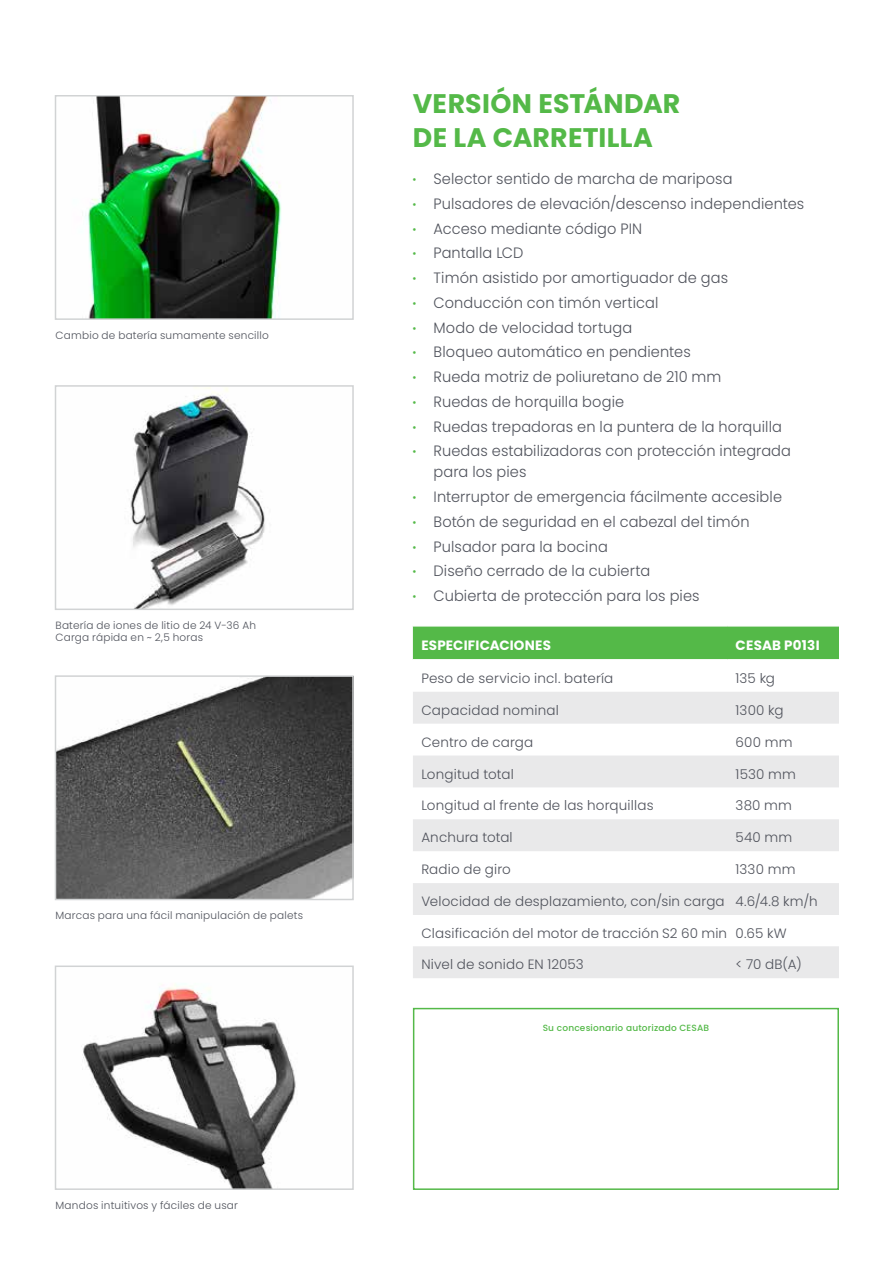
<style>
.page{position:relative;width:893px;height:1263px;background:#fff}
.page>*{position:absolute;margin:0;border:0;box-sizing:border-box;transform-origin:0 0}
.t1{font:700 26.85px/33.3px "Poppins";letter-spacing:.005em;color:#54b948}
.t2{font:300 15px/21px "Poppins";letter-spacing:.01em;color:#50535c}
.t3{font:300 13.5px "Poppins";letter-spacing:.01em;color:#50535c}
.t4{font:700 13.5px "Poppins";letter-spacing:.015em;color:#fff}
.t5{font:300 10.5px/12.6px "Poppins";letter-spacing:.02em;color:#50535c}
.t6{font:500 9px "Poppins";letter-spacing:.02em;color:#54b948}
.s1{font-weight:100;font-size:13.5px;color:#54b948}
</style>
<div class="page">
<div style="left:413px;top:626px;width:426px;height:33px;background:#54b948"></div>
<svg style="left:413px;top:692px;width:426px;height:286px;fill:#e9e9ea"></svg>
<img style="left:85px;top:98px;width:196px;height:219px">
<div style="left:55px;top:95px;width:299px;height:225px;border:2px solid #d1d3d4"></div>
<img style="left:129px;top:388px;width:136px;height:219px">
<div style="left:55px;top:385px;width:299px;height:225px;border:2px solid #d1d3d4"></div>
<img style="left:58px;top:678px;width:293px;height:219px">
<div style="left:55px;top:675px;width:299px;height:225px;border:2px solid #d1d3d4"></div>
<img style="left:81px;top:984px;width:215px;height:203px">
<div style="left:55px;top:965px;width:299px;height:225px;border:2px solid #d1d3d4"></div>
<div style="left:413px;top:1008px;width:426px;height:182px;background:#fff;border:2px solid #54b948"></div>
<p class="t5" style="left:56px;top:329px;width:215px">Cambio de batería sumamente sencillo</p>
<p class="t5" style="left:56px;top:619px;width:202px">Batería de iones de litio de 24 V-36 Ah<br>Carga rápida en ~ 2,5 horas</p>
<p class="t5" style="left:56px;top:909px;width:249px">Marcas para una fácil manipulación de palets</p>
<p class="t5" style="left:56px;top:1199px;width:184px">Mandos intuitivos y fáciles de usar</p>
<h1 class="t1" style="left:413px;top:88px;width:269px">VERSIÓN ESTÁNDAR<br>DE LA CARRETILLA</h1>
<p class="t2" style="left:413px;top:168px;width:321px"><span class="s1">•</span> Selector sentido de marcha de mariposa</p>
<p class="t2" style="left:413px;top:193px;width:393px"><span class="s1">•</span> Pulsadores de elevación/descenso independientes</p>
<p class="t2" style="left:413px;top:218px;width:231px"><span class="s1">•</span> Acceso mediante código PIN</p>
<p class="t2" style="left:413px;top:243px;width:112px"><span class="s1">•</span> Pantalla LCD</p>
<p class="t2" style="left:413px;top:267px;width:317px"><span class="s1">•</span> Timón asistido por amortiguador de gas</p>
<p class="t2" style="left:413px;top:292px;width:247px"><span class="s1">•</span> Conducción con timón vertical</p>
<p class="t2" style="left:413px;top:317px;width:221px"><span class="s1">•</span> Modo de velocidad tortuga</p>
<p class="t2" style="left:413px;top:342px;width:279px"><span class="s1">•</span> Bloqueo automático en pendientes</p>
<p class="t2" style="left:413px;top:366px;width:310px"><span class="s1">•</span> Rueda motriz de poliuretano de 210 mm</p>
<p class="t2" style="left:413px;top:391px;width:213px"><span class="s1">•</span> Ruedas de horquilla bogie</p>
<p class="t2" style="left:413px;top:416px;width:371px"><span class="s1">•</span> Ruedas trepadoras en la puntera de la horquilla</p>
<p class="t2" style="left:434px;top:441px;width:359px;text-indent:-21px"><span class="s1">•</span> Ruedas estabilizadoras con protección integrada para los pies</p>
<p class="t2" style="left:413px;top:486px;width:371px"><span class="s1">•</span> Interruptor de emergencia fácilmente accesible</p>
<p class="t2" style="left:413px;top:511px;width:338px"><span class="s1">•</span> Botón de seguridad en el cabezal del timón</p>
<p class="t2" style="left:413px;top:536px;width:196px"><span class="s1">•</span> Pulsador para la bocina</p>
<p class="t2" style="left:413px;top:561px;width:239px"><span class="s1">•</span> Diseño cerrado de la cubierta</p>
<p class="t2" style="left:413px;top:585px;width:288px"><span class="s1">•</span> Cubierta de protección para los pies</p>
<p class="t4" style="left:421px;top:637px;width:131px">ESPECIFICACIONES</p>
<p class="t4" style="left:736px;top:637px;width:86px">CESAB P013I</p>
<p class="t3" style="left:421px;top:671px;width:193px">Peso de servicio incl. batería</p>
<p class="t3" style="left:736px;top:671px;width:41px">135 kg</p>
<p class="t3" style="left:421px;top:702px;width:139px">Capacidad nominal</p>
<p class="t3" style="left:736px;top:702px;width:49px">1300 kg</p>
<p class="t3" style="left:421px;top:734px;width:113px">Centro de carga</p>
<p class="t3" style="left:736px;top:734px;width:58px">600 mm</p>
<p class="t3" style="left:421px;top:766px;width:94px">Longitud total</p>
<p class="t3" style="left:736px;top:766px;width:62px">1530 mm</p>
<p class="t3" style="left:421px;top:798px;width:234px">Longitud al frente de las horquillas</p>
<p class="t3" style="left:736px;top:798px;width:58px">380 mm</p>
<p class="t3" style="left:421px;top:830px;width:93px">Anchura total</p>
<p class="t3" style="left:736px;top:830px;width:58px">540 mm</p>
<p class="t3" style="left:421px;top:862px;width:91px">Radio de giro</p>
<p class="t3" style="left:736px;top:862px;width:61px">1330 mm</p>
<p class="t3" style="left:421px;top:893px;width:398px">Velocidad de desplazamiento, con/sin carga 4.6/4.8 km/h</p>
<p class="t3" style="left:421px;top:925px;width:367px">Clasificación del motor de tracción S2 60 min 0.65 kW</p>
<p class="t3" style="left:421px;top:957px;width:164px">Nivel de sonido EN 12053</p>
<p class="t3" style="left:736px;top:957px;width:68px">&lt; 70 dB(A)</p>
<p class="t6" style="left:543px;top:1022px;width:168px">Su concesionario autorizado CESAB</p>
</div>
